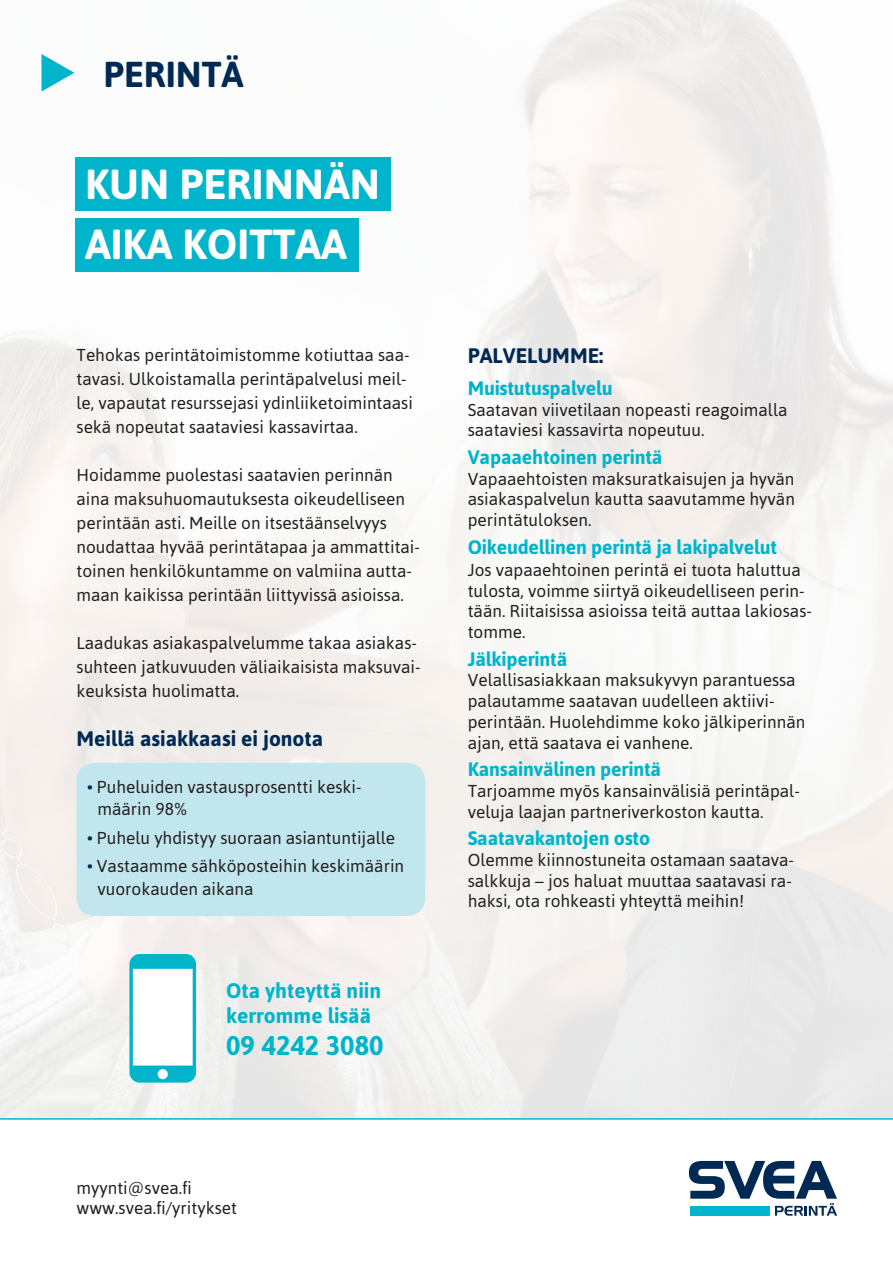
<style>
.page{position:relative;width:893px;height:1263px;background:#fff}
.page>*{position:absolute;margin:0;border:0;box-sizing:border-box;transform-origin:0 0}
.t1{font:700 42px "Asap";color:#fff}
.t2{font:700 36px "Asap";color:#002953}
.t3{font:700 27px "Asap";color:#00b5cb}
.t4{font:700 21px "Asap";color:#002953}
.t5{font:700 21px "Asap";color:#00b5cb}
.t6{font:700 19.5px "Asap";letter-spacing:-.01em;color:#00b5cb}
.t7{font:17.25px/20.7px "Asap";color:#231f20}
.s1{color:#002953}
</style>
<div class="page">
<img style="left:0;top:0;width:893px;height:1118px">
<div style="left:129px;top:954px;width:67px;height:128px;background:#00b5cb;border-radius:10px"></div>
<div style="left:158px;top:1069px;width:10px;height:10px;background:#fff;border-radius:50%"></div>
<div style="left:133px;top:969px;width:60px;height:96px;background:#fff"></div>
<div style="left:75px;top:218px;width:284px;height:53px;background:#00b5cb"></div>
<div style="left:75px;top:157px;width:316px;height:53px;background:#00b5cb"></div>
<svg style="left:41px;top:54px;width:33px;height:38px"></svg>
<hr style="left:0;top:1118px;width:893px;height:2px;background:#00b5cb">
<svg style="left:689px;top:1161px;width:148px;height:55px"></svg>
<div style="left:77px;top:763px;width:348px;height:153px;background:#c2e6ee;border-radius:18px"></div>
<p class="t2" style="left:104px;top:53px;width:142px">PERINTÄ</p>
<p class="t1" style="left:85px;top:159px;width:297px">KUN PERINNÄN</p>
<p class="t1" style="left:85px;top:220px;width:263px">AIKA KOITTAA</p>
<p class="t7" style="left:77px;top:342px;width:338px;line-height:24px">Tehokas perintätoimistomme kotiuttaa saa&shy;tavasi. Ulkoistamalla perintäpalvelusi meil&shy;le, vapautat resurssejasi ydinliiketoimintaasi sekä nopeutat saataviesi kassavirtaa.</p>
<p class="t7" style="left:77px;top:462px;width:345px;line-height:24px">Hoidamme puolestasi saatavien perinnän aina maksuhuomautuksesta oikeudelliseen perintään asti. Meille on itsestäänselvyys noudattaa hyvää perintätapaa ja ammattitai&shy;toinen henkilökuntamme on valmiina autta&shy;maan kaikissa perintään liittyvissä asioissa.</p>
<p class="t7" style="left:77px;top:630px;width:346px;line-height:24px">Laadukas asiakaspalvelumme takaa asiakas&shy;suhteen jatkuvuuden väliaikaisista maksuvai&shy;keuksista huolimatta.</p>
<p class="t4" style="left:77px;top:726px;width:248px">Meillä asiakkaasi ei jonota</p>
<p class="t7" style="left:87px;top:776px;width:276px"><span class="s1">•</span> Puheluiden vastausprosentti keski-</p>
<p class="t7" style="left:98px;top:798px;width:91px">määrin 98%</p>
<p class="t7" style="left:87px;top:827px;width:310px"><span class="s1">•</span> Puhelu yhdistyy suoraan asiantuntijalle</p>
<p class="t7" style="left:98px;top:854px;width:308px;line-height:22.5px;text-indent:-10px"><span class="s1">•</span> Vastaamme sähköposteihin keskimäärin vuorokauden aikana</p>
<p class="t5" style="left:226px;top:978px;width:156px">Ota yhteyttä niin</p>
<p class="t5" style="left:226px;top:1003px;width:146px">kerromme lisää</p>
<p class="t3" style="left:226px;top:1030px;width:159px">09 4242 3080</p>
<p class="t4" style="left:468px;top:344px;width:137px">PALVELUMME:</p>
<p class="t6" style="left:468px;top:377px;width:146px">Muistutuspalvelu</p>
<p class="t7" style="left:468px;top:399px;width:321px">Saatavan viivetilaan nopeasti reagoimalla saataviesi kassavirta nopeutuu.</p>
<p class="t6" style="left:468px;top:446px;width:196px">Vapaaehtoinen perintä</p>
<p class="t7" style="left:468px;top:468px;width:329px;text-align:justify">Vapaaehtoisten maksuratkaisujen ja hyvän asiakaspalvelun kautta saavutamme hyvän perintätuloksen.</p>
<p class="t6" style="left:468px;top:535px;width:311px">Oikeudellinen perintä ja lakipalvelut</p>
<p class="t7" style="left:468px;top:559px;width:346px">Jos vapaaehtoinen perintä ei tuota haluttua tulosta, voimme siirtyä oikeudelliseen perin&shy;tään. Riitaisissa asioissa teitä auttaa lakiosas&shy;tomme.</p>
<p class="t6" style="left:468px;top:647px;width:101px">Jälkiperintä</p>
<p class="t7" style="left:468px;top:670px;width:339px">Velallisasiakkaan maksukyvyn parantuessa palautamme saatavan uudelleen aktiivi&shy;perintään. Huolehdimme koko jälkiperinnän ajan, että saatava ei vanhene.</p>
<p class="t6" style="left:468px;top:758px;width:195px">Kansainvälinen perintä</p>
<p class="t7" style="left:468px;top:780px;width:334px">Tarjoamme myös kansainvälisiä perintäpal&shy;veluja laajan partneriverkoston kautta.</p>
<p class="t6" style="left:468px;top:827px;width:184px">Saatavakantojen osto</p>
<p class="t7" style="left:468px;top:849px;width:328px">Olemme kiinnostuneita ostamaan saatava&shy;salkkuja – jos haluat muuttaa saatavasi ra&shy;haksi, ota rohkeasti yhteyttä meihin!</p>
<p class="t7" style="left:77px;top:1177px;width:117px">myynti@svea.fi</p>
<p class="t7" style="left:77px;top:1198px;width:162px">www.svea.fi/yritykset</p>
</div>
